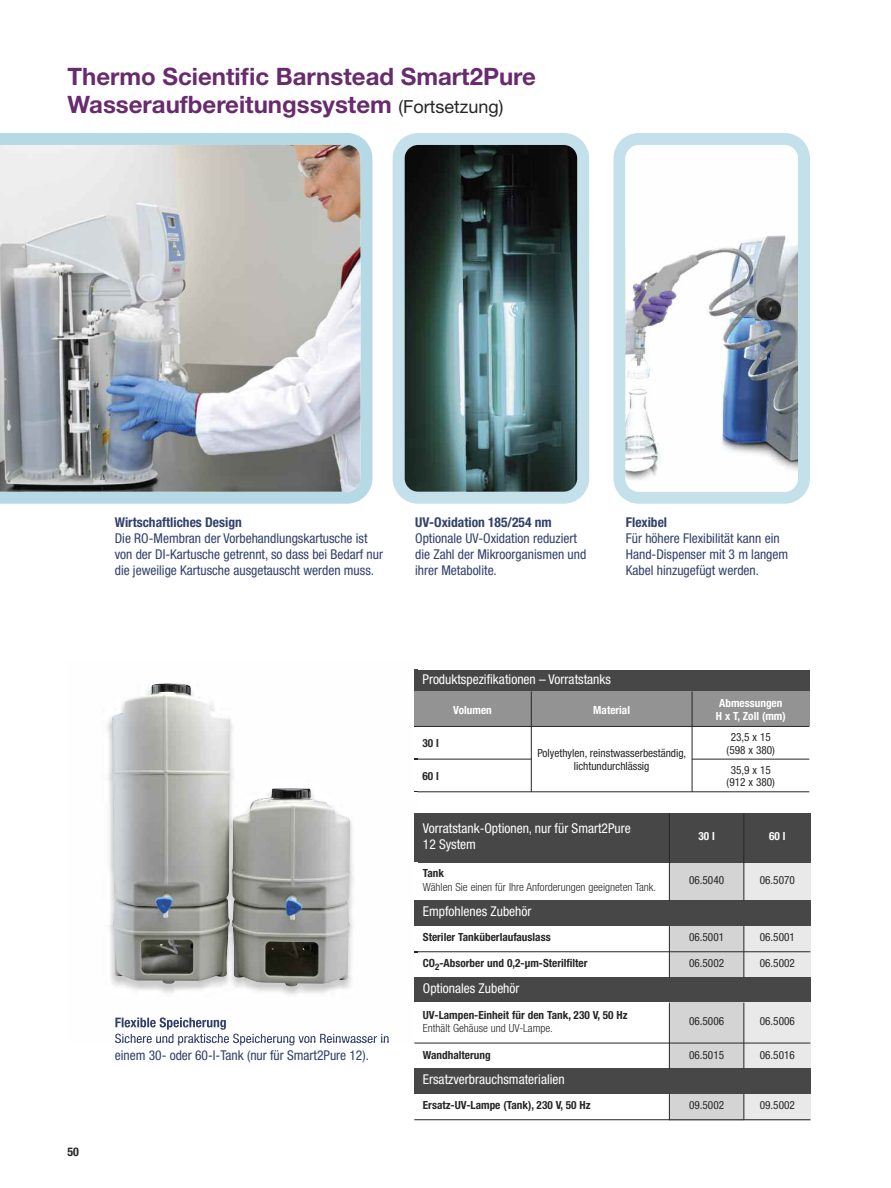
<style>
.page{position:relative;width:891px;height:1188px;background:#fff}
.page>*{position:absolute;margin:0;border:0;box-sizing:border-box;transform-origin:0 0}
.t1{font:700 24px/28.8px "Helvetica Neue LT Std";color:#682b6d}
.t2{font:condensed 13.5px/16.2px "Helvetica Neue LT Std";color:#31416a}
.t3{font:condensed 13.5px/16.5px "Helvetica Neue LT Std";color:#fff}
.t4{font:700 condensed 13.5px "Helvetica Neue LT Std";color:#31416a}
.t5{font:700 condensed 12px "Helvetica Neue LT Std";color:#272627}
.t6{font:condensed 11.25px/12.8px "Helvetica Neue LT Std";color:#272627;text-align:center}
.t7{font:700 condensed 11.25px "Helvetica Neue LT Std";color:#272627}
.t8{font:300 condensed 11.25px "Helvetica Neue LT Std";color:#272627}
.t9{font:700 condensed 11.25px/12.8px "Helvetica Neue LT Std";color:#fff}
.s1{font-weight:400;font-size:18px;color:#272627}
</style>
<div class="page">
<div style="left:414px;top:670px;width:395px;height:22px;background:#484747"></div>
<div style="left:414px;top:692px;width:117px;height:34px;background:#939393"></div>
<div style="left:531px;top:692px;width:161px;height:34px;background:#939393"></div>
<div style="left:692px;top:692px;width:117px;height:34px;background:#939393"></div>
<hr style="left:531px;top:692px;width:1px;height:100px;background:#272627">
<hr style="left:692px;top:692px;width:1px;height:100px;background:#272627">
<hr style="left:414px;top:726px;width:395px;height:1px;background:#272627">
<hr style="left:414px;top:759px;width:118px;height:1px;background:#272627">
<hr style="left:692px;top:759px;width:117px;height:1px;background:#272627">
<hr style="left:414px;top:792px;width:395px;height:1px;background:#272627">
<div style="left:414px;top:813px;width:255px;height:50px;background:#484747"></div>
<div style="left:669px;top:813px;width:75px;height:50px;background:#484747"></div>
<div style="left:744px;top:813px;width:66px;height:50px;background:#484747"></div>
<div style="left:669px;top:863px;width:75px;height:38px;background:#d4d4d4"></div>
<div style="left:744px;top:863px;width:66px;height:38px;background:#e9e9e9"></div>
<div style="left:414px;top:901px;width:396px;height:25px;background:#484747"></div>
<div style="left:669px;top:926px;width:75px;height:26px;background:#d4d4d4"></div>
<div style="left:744px;top:926px;width:66px;height:26px;background:#e9e9e9"></div>
<div style="left:669px;top:952px;width:75px;height:25px;background:#d4d4d4"></div>
<div style="left:744px;top:952px;width:66px;height:25px;background:#e9e9e9"></div>
<div style="left:414px;top:977px;width:396px;height:26px;background:#484747"></div>
<div style="left:669px;top:1003px;width:75px;height:40px;background:#d4d4d4"></div>
<div style="left:744px;top:1003px;width:66px;height:40px;background:#e9e9e9"></div>
<div style="left:669px;top:1043px;width:75px;height:26px;background:#d4d4d4"></div>
<div style="left:744px;top:1043px;width:66px;height:26px;background:#e9e9e9"></div>
<div style="left:414px;top:1069px;width:396px;height:25px;background:#484747"></div>
<div style="left:669px;top:1094px;width:75px;height:26px;background:#d4d4d4"></div>
<div style="left:744px;top:1094px;width:66px;height:26px;background:#e9e9e9"></div>
<hr style="left:669px;top:813px;width:1px;height:88px;background:#272627">
<hr style="left:669px;top:926px;width:1px;height:51px;background:#272627">
<hr style="left:669px;top:1003px;width:1px;height:66px;background:#272627">
<svg style="left:669px;top:1094px;width:1px;height:25px"></svg>
<hr style="left:743px;top:813px;width:1px;height:88px;background:#272627">
<hr style="left:743px;top:926px;width:1px;height:51px;background:#272627">
<hr style="left:743px;top:1003px;width:1px;height:66px;background:#272627">
<svg style="left:743px;top:1094px;width:1px;height:25px"></svg>
<hr style="left:414px;top:951px;width:396px;height:1px;background:#272627">
<hr style="left:414px;top:1043px;width:396px;height:1px;background:#272627">
<hr style="left:414px;top:1119px;width:396px;height:1px;background:#272627">
<svg style="left:0;top:133px;width:372px;height:371px;background:#b9d9e5"></svg>
<img style="left:0;top:145px;width:360px;height:347px">
<svg style="left:393px;top:133px;width:196px;height:371px;background:#c2dde6"></svg>
<img style="left:405px;top:145px;width:172px;height:347px;border-radius:14px">
<img style="left:107px;top:669px;width:310px;height:372px">
<img style="left:414px;top:670px;width:3px;height:122px">
<img style="left:414px;top:813px;width:3px;height:228px">
<img style="left:115px;top:1017px;width:104px;height:13px">
<img style="left:115px;top:1034px;width:88px;height:7px">
<img style="left:112px;top:683px;width:238px;height:303px">
<svg style="left:613px;top:133px;width:197px;height:371px;fill:#c4e1eb"></svg>
<img style="left:625px;top:156px;width:173px;height:336px">
<h1 class="t1" style="left:68px;top:64px;width:470px">Thermo Scientific Barnstead Smart2Pure<br>Wasseraufbereitungssystem <span class="s1">(Fortsetzung)</span></h1>
<p class="t4" style="left:115px;top:517px;width:129px">Wirtschaftliches Design</p>
<p class="t2" style="left:115px;top:531px;width:270px">Die RO-Membran der Vorbehandlungskartusche ist von der DI-Kartusche getrennt, so dass bei Bedarf nur die jeweilige Kartusche ausgetauscht werden muss.</p>
<p class="t4" style="left:415px;top:517px;width:138px">UV-Oxidation 185/254 nm</p>
<p class="t2" style="left:415px;top:531px;width:173px">Optionale UV-Oxidation reduziert die Zahl der Mikroorganismen und ihrer Metabolite.</p>
<p class="t4" style="left:626px;top:517px;width:43px">Flexibel</p>
<p class="t2" style="left:626px;top:531px;width:164px">Für höhere Flexibilität kann ein<br>Hand-Dispenser mit 3 m langem<br>Kabel hinzugefügt werden.</p>
<p class="t5" style="left:68px;top:1148px;width:13px">50</p>
<p class="t2" style="left:115px;top:1032px;width:276px">Sichere und praktische Speicherung von Reinwasser in einem 30- oder 60-l-Tank (nur für Smart2Pure 12).</p>
<p class="t3" style="left:423px;top:672px;width:190px">Produktspezifikationen – Vorratstanks</p>
<p class="t9" style="left:453px;top:704px;width:40px">Volumen</p>
<p class="t9" style="left:593px;top:704px;width:38px">Material</p>
<p class="t9" style="left:716px;top:698px;width:71px">Abmessungen<br>H x T, Zoll (mm)</p>
<p class="t7" style="left:423px;top:739px;width:18px">30 l</p>
<p class="t6" style="left:537px;top:748px;width:150px">Polyethylen, reinstwasserbeständig, lichtundurchlässig</p>
<p class="t6" style="left:727px;top:732px;width:50px">23,5 x 15 (598 x 380)</p>
<p class="t7" style="left:423px;top:772px;width:18px">60 l</p>
<p class="t6" style="left:727px;top:764px;width:50px">35,9 x 15 (912 x 380)</p>
<p class="t3" style="left:423px;top:821px;width:209px">Vorratstank-Optionen, nur für Smart2Pure<br>12 System</p>
<p class="t9" style="left:698px;top:831px;width:18px">30 l</p>
<p class="t9" style="left:769px;top:831px;width:18px">60 l</p>
<p class="t7" style="left:423px;top:869px;width:23px">Tank</p>
<p class="t8" style="left:423px;top:883px;width:235px">Wählen Sie einen für Ihre Anforderungen geeigneten Tank.</p>
<p class="t6" style="left:689px;top:875px;width:37px">06.5040</p>
<p class="t6" style="left:760px;top:875px;width:37px">06.5070</p>
<p class="t3" style="left:423px;top:904px;width:110px">Empfohlenes Zubehör</p>
<p class="t7" style="left:423px;top:933px;width:129px">Steriler Tanküberlaufauslass</p>
<p class="t6" style="left:689px;top:932px;width:37px">06.5001</p>
<p class="t6" style="left:760px;top:932px;width:37px">06.5001</p>
<p class="t7" style="left:423px;top:959px;width:166px">CO<sub>2</sub>-Absorber und 0,2-µm-Sterilfilter</p>
<p class="t6" style="left:689px;top:958px;width:37px">06.5002</p>
<p class="t6" style="left:760px;top:958px;width:37px">06.5002</p>
<p class="t3" style="left:423px;top:981px;width:98px">Optionales Zubehör</p>
<p class="t7" style="left:423px;top:1011px;width:206px">UV-Lampen-Einheit für den Tank, 230 V, 50 Hz</p>
<p class="t8" style="left:423px;top:1023px;width:132px">Enthält Gehäuse und UV-Lampe.</p>
<p class="t6" style="left:689px;top:1016px;width:37px">06.5006</p>
<p class="t6" style="left:760px;top:1016px;width:37px">06.5006</p>
<p class="t7" style="left:423px;top:1050px;width:69px">Wandhalterung</p>
<p class="t6" style="left:689px;top:1049px;width:37px">06.5015</p>
<p class="t6" style="left:760px;top:1049px;width:37px">06.5016</p>
<p class="t3" style="left:423px;top:1072px;width:143px">Ersatzverbrauchsmaterialien</p>
<p class="t7" style="left:423px;top:1101px;width:169px">Ersatz-UV-Lampe (Tank), 230 V, 50 Hz</p>
<p class="t6" style="left:689px;top:1100px;width:37px">09.5002</p>
<p class="t6" style="left:760px;top:1100px;width:37px">09.5002</p>
</div>
